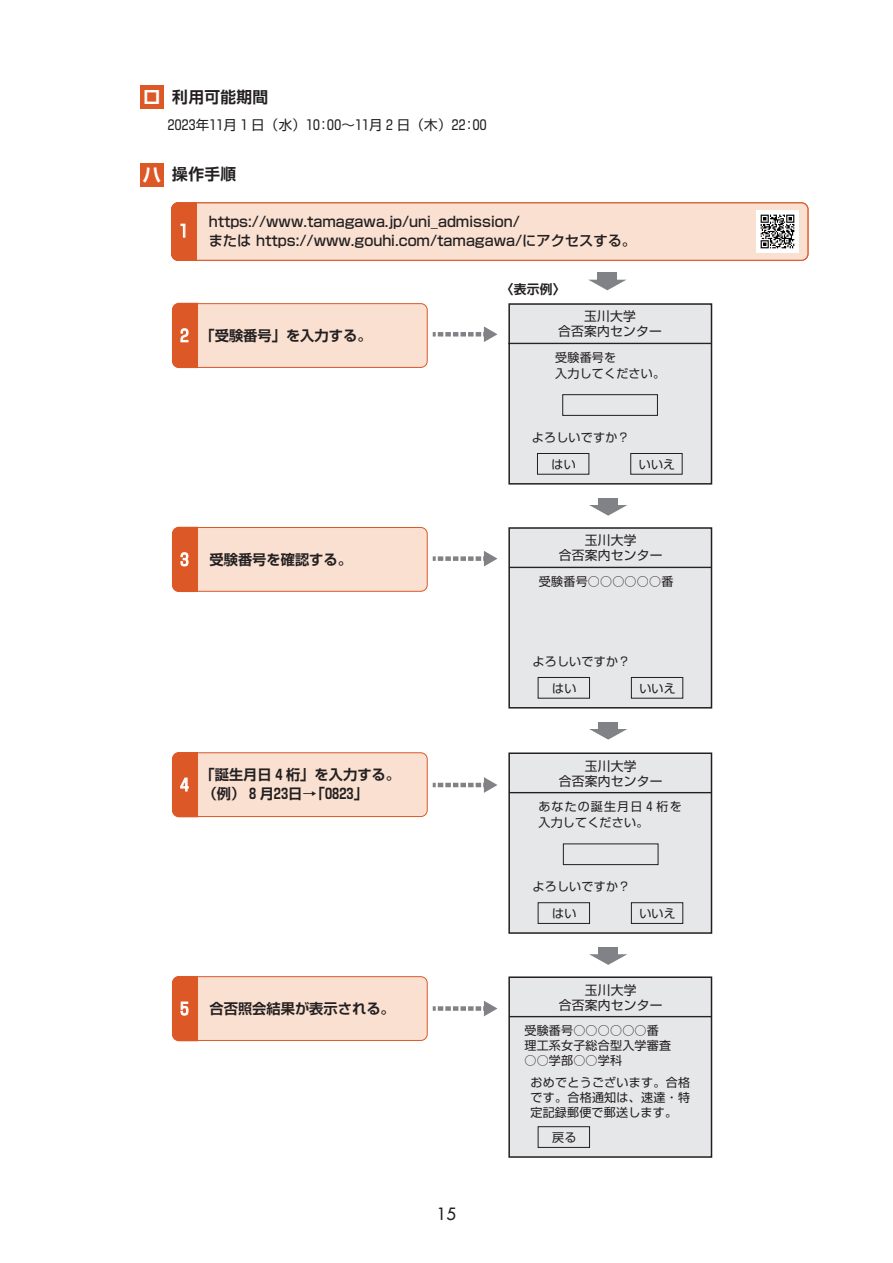
<style>
.page{position:relative;width:893px;height:1263px;background:#fff}
.page>*{position:absolute;margin:0;border:0;box-sizing:border-box;transform-origin:0 0}
.t1{font:700 18.75px "Shin Go Pr 5 De";color:#fff}
.t2{font:16.5px "Shin Go Pr 5";color:#fff}
.t3{font:16.5px "Futura";color:#231f20}
.t4{font:700 15.75px "Shin Go Pr 5 De";letter-spacing:.02em;color:#231f20}
.t5{font:500 14.25px/19.2px "Shin Go Pr 5";color:#231f20}
.t6{font:700 14.25px/19.2px "Shin Go Pr 5 De";color:#231f20}
.t7{font:13.5px "Shin Go Pr 5";color:#231f20}
.t8{font:12.75px/15px "Shin Go Pr 5";letter-spacing:.02em;color:#231f20;text-align:center}
.t9{font:700 12.75px "Shin Go Pr 5 De";color:#231f20}
.t10{font:12px/15px "Shin Go Pr 5";letter-spacing:.02em;color:#231f20}
.t11{font:12px/16.2px "Shin Go Pr 5";letter-spacing:.095em;color:#231f20}
.s1{font-family:"Shin Go Pr 5";font-weight:400;font-size:16.5px;color:#fff}
</style>
<div class="page">
<div style="left:173px;top:977px;width:254px;height:63px;background:#f9e0d1;border-radius:6px"></div>
<div style="left:172px;top:976px;width:256px;height:65px;border:1px solid #dd5827;border-radius:6px"></div>
<div style="left:173px;top:527px;width:254px;height:64px;background:#f9e0d1;border-radius:6px"></div>
<div style="left:172px;top:527px;width:256px;height:65px;border:1px solid #dd5827;border-radius:6px"></div>
<div style="left:173px;top:304px;width:254px;height:63px;background:#f9e0d1;border-radius:6px"></div>
<div style="left:172px;top:303px;width:256px;height:65px;border:1px solid #dd5827;border-radius:6px"></div>
<div style="left:173px;top:753px;width:254px;height:63px;background:#f9e0d1;border-radius:6px"></div>
<div style="left:172px;top:752px;width:256px;height:65px;border:1px solid #dd5827;border-radius:6px"></div>
<div style="left:509px;top:304px;width:202px;height:180px;background:#e6e7e9"></div>
<div style="left:508px;top:303px;width:204px;height:182px;border:2px solid #231f20"></div>
<hr style="left:509px;top:343px;width:202px;height:1px;background:#231f20">
<div style="left:562px;top:394px;width:96px;height:22px;border:1px solid #231f20"></div>
<div style="left:537px;top:453px;width:52px;height:21px;border:1px solid #231f20"></div>
<div style="left:630px;top:453px;width:52px;height:21px;border:1px solid #231f20"></div>
<svg style="left:172px;top:303px;width:25px;height:65px;background:#de6031"></svg>
<svg style="left:589px;top:505px;width:38px;height:11px"></svg>
<div style="left:599px;top:498px;width:19px;height:9px;background:#808285"></div>
<svg style="left:589px;top:280px;width:37px;height:10px"></svg>
<div style="left:598px;top:273px;width:19px;height:9px;background:#808285"></div>
<svg style="left:172px;top:527px;width:25px;height:65px;background:#de6031"></svg>
<svg style="left:589px;top:729px;width:38px;height:11px"></svg>
<div style="left:599px;top:722px;width:19px;height:9px;background:#808285"></div>
<div style="left:172px;top:752px;width:25px;height:65px;background:#dd5827"></div>
<svg style="left:589px;top:954px;width:38px;height:11px"></svg>
<div style="left:599px;top:947px;width:19px;height:9px;background:#808285"></div>
<svg style="left:172px;top:976px;width:25px;height:65px;background:#de6032"></svg>
<div style="left:509px;top:528px;width:202px;height:180px;background:#e6e7e9"></div>
<div style="left:508px;top:527px;width:204px;height:181px;border:2px solid #231f20"></div>
<hr style="left:509px;top:567px;width:202px;height:1px;background:#231f20">
<div style="left:538px;top:677px;width:52px;height:21px;border:1px solid #231f20"></div>
<div style="left:631px;top:677px;width:52px;height:21px;border:1px solid #231f20"></div>
<div style="left:509px;top:977px;width:202px;height:180px;background:#e6e7e9"></div>
<div style="left:508px;top:976px;width:204px;height:182px;border:2px solid #231f20"></div>
<hr style="left:509px;top:1016px;width:202px;height:1px;background:#231f20">
<div style="left:538px;top:1126px;width:52px;height:21px;border:1px solid #231f20"></div>
<div style="left:509px;top:753px;width:202px;height:180px;background:#e6e7e9"></div>
<div style="left:508px;top:752px;width:204px;height:182px;border:2px solid #231f20"></div>
<hr style="left:509px;top:792px;width:202px;height:1px;background:#231f20">
<div style="left:563px;top:844px;width:95px;height:21px;border:1px solid #231f20"></div>
<div style="left:538px;top:902px;width:52px;height:22px;border:1px solid #231f20"></div>
<div style="left:631px;top:902px;width:52px;height:22px;border:1px solid #231f20"></div>
<div style="left:140px;top:163px;width:24px;height:24px;background:#dd5827"></div>
<div style="left:140px;top:85px;width:24px;height:24px;background:#dd5827"></div>
<svg style="left:433px;top:326px;width:64px;height:16px"></svg>
<svg style="left:433px;top:551px;width:64px;height:15px"></svg>
<svg style="left:433px;top:777px;width:64px;height:16px"></svg>
<svg style="left:433px;top:1001px;width:64px;height:15px"></svg>
<div style="left:172px;top:203px;width:636px;height:57px;background:#f9e0d1;border-radius:6px"></div>
<div style="left:171px;top:203px;width:637px;height:58px;border:1px solid #dd5827;border-radius:6px"></div>
<svg style="left:171px;top:202px;width:25px;height:59px"></svg>
<img style="left:756px;top:210px;width:43px;height:43px">
<h3 class="t4" style="left:140px;top:84px;width:130px">ニ．利用可能期間</h3>
<p class="t7" style="left:140px;top:114px;width:348px">　　2023年11月 1 日（水）10:00～11月 2 日（木）22:00</p>
<h3 class="t4" style="left:140px;top:161px;width:98px">ニ．操作手順</h3>
<h1 class="t1" style="left:143px;top:82px;width:20px">ロ</h1>
<h1 class="t1" style="left:143px;top:160px;width:20px">ハ</h1>
<h2 class="t2" style="left:179px;top:217px;width:10px">1</h2>
<p class="t5" style="left:209px;top:210px;width:429px">https://www.tamagawa.jp/uni_admission/<br>または https://www.gouhi.com/tamagawa/にアクセスする。</p>
<p class="t6" style="left:180px;top:325px;width:193px"><span class="s1">2</span> 「受験番号」を入力する。</p>
<h2 class="t2" style="left:180px;top:546px;width:10px">3</h2>
<p class="t6" style="left:210px;top:548px;width:144px">受験番号を確認する。</p>
<h2 class="t2" style="left:180px;top:771px;width:10px">4</h2>
<p class="t6" style="left:201px;top:764px;width:201px">「誕生月日 4 桁」を入力する。（例） 8 月23日→「0823」</p>
<h2 class="t2" style="left:180px;top:995px;width:10px">5</h2>
<p class="t6" style="left:210px;top:998px;width:187px">合否照会結果が表示される。</p>
<h2 class="t3" style="left:437px;top:1204px;width:21px">15</h2>
<p class="t9" style="left:501px;top:279px;width:66px">〈表示例〉</p>
<p class="t8" style="left:558px;top:308px;width:105px">玉川大学<br>合否案内センター</p>
<p class="t10" style="left:555px;top:348px;width:111px;line-height:16.2px">受験番号を<br>入力してください。</p>
<p class="t10" style="left:532px;top:429px;width:99px">よろしいですか？</p>
<p class="t10" style="left:552px;top:456px;width:26px">はい</p>
<p class="t10" style="left:639px;top:456px;width:38px">いいえ</p>
<p class="t8" style="left:559px;top:532px;width:105px">玉川大学<br>合否案内センター</p>
<p class="t10" style="left:539px;top:573px;width:136px">受験番号○○○○○○番</p>
<p class="t10" style="left:533px;top:653px;width:99px">よろしいですか？</p>
<p class="t10" style="left:552px;top:680px;width:26px">はい</p>
<p class="t10" style="left:639px;top:680px;width:38px">いいえ</p>
<p class="t8" style="left:559px;top:757px;width:105px">玉川大学<br>合否案内センター</p>
<p class="t11" style="left:538px;top:797px;width:145px">あなたの誕生月日 4 桁を入力してください。</p>
<p class="t10" style="left:533px;top:878px;width:99px">よろしいですか？</p>
<p class="t10" style="left:552px;top:905px;width:26px">はい</p>
<p class="t10" style="left:639px;top:905px;width:38px">いいえ</p>
<p class="t8" style="left:559px;top:981px;width:105px">玉川大学<br>合否案内センター</p>
<p class="t10" style="left:524px;top:1022px;width:148px">受験番号○○○○○○番理工系女子総合型入学審査</p>
<p class="t10" style="left:530px;top:1048px;width:161px;line-height:21.9px;text-indent:-6px">○○学部○○学科<br>おめでとうございます。合格</p>
<p class="t10" style="left:530px;top:1089px;width:161px">です。合格通知は、速達・特定記録郵便で郵送します。</p>
<p class="t10" style="left:552px;top:1129px;width:26px">戻る</p>
</div>
